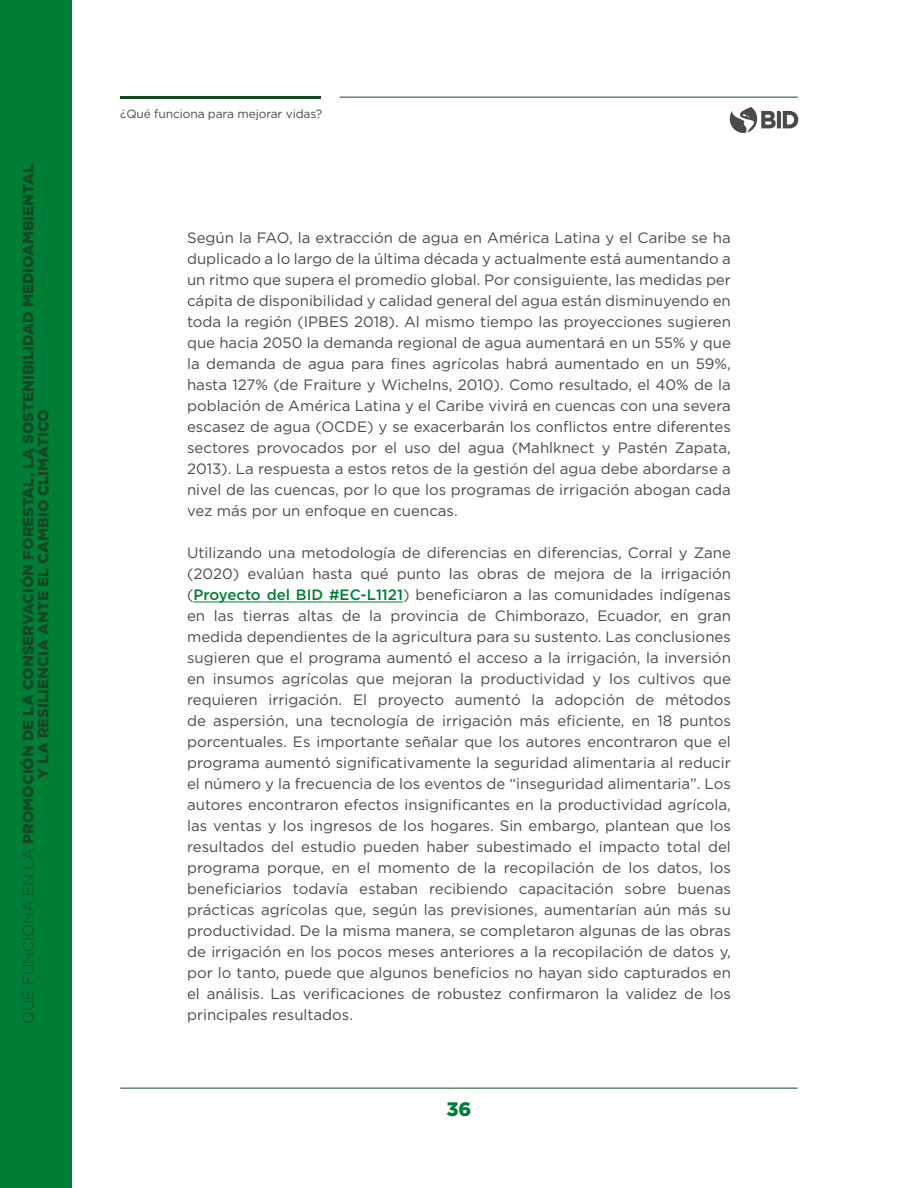
<style>
.page{position:relative;width:918px;height:1188px;background:#fff}
.page>*{position:absolute;margin:0;border:0;box-sizing:border-box;transform-origin:0 0}
.t1{font:900 19.5px "Gotham";color:#007e36}
.Parrafo_corrido{font:15px/21px "Gotham";color:#4a4a49;text-align:justify}
.t2{font:900 15px/15px "Gotham";color:#144724;text-align:center}
.t3{font:12px "Gotham";letter-spacing:-.01em;color:#4a4a49}
.s1{font-weight:300}
.s2{font-weight:500;color:#007e36}
</style>
<div class="page">
<div style="left:0;top:0;width:72px;height:1188px;background:#007e36"></div>
<hr style="left:340px;top:97px;width:458px;height:1px;background:#144724">
<hr style="left:120px;top:96px;width:201px;height:2px;background:#144724">
<hr style="left:120px;top:1088px;width:678px;height:1px;background:#144724">
<svg style="left:729px;top:107px;width:69px;height:26px"></svg>
<hr style="left:194px;top:602px;width:209px;height:1px;background:#007e36">
<p class="t2" style="left:21px;top:1024px;width:861px;rotate:-90deg"><span class="s1">QUÉ FUNCIONA EN LA</span> PROMOCIÓN DE LA CONSERVACIÓN FORESTAL, LA SOSTENIBILIDAD MEDIOAMBIENTAL<br>Y LA RESILIENCIA ANTE EL CAMBIO CLIMÁTICO</p>
<p class="t3" style="left:120px;top:106px;width:204px">¿Qué funciona para mejorar vidas?</p>
<p class="Parrafo_corrido" style="left:187px;top:227px;width:545px">Según la FAO, la extracción de agua en América Latina y el Caribe se ha duplicado a lo largo de la última década y actualmente está aumentando a un ritmo que supera el promedio global. Por consiguiente, las medidas per cápita de disponibilidad y calidad general del agua están disminuyendo en toda la región (IPBES 2018). Al mismo tiempo las proyecciones sugieren que hacia 2050 la demanda regional de agua aumentará en un 55% y que la demanda de agua para fines agrícolas habrá aumentado en un 59%, hasta 127% (de Fraiture y Wichelns, 2010). Como resultado, el 40% de la población de América Latina y el Caribe vivirá en cuencas con una severa escasez de agua (OCDE) y se exacerbarán los conflictos entre diferentes sectores provocados por el uso del agua (Mahlknect y Pastén Zapata, 2013). La respuesta a estos retos de la gestión del agua debe abordarse a nivel de las cuencas, por lo que los programas de irrigación abogan cada vez más por un enfoque en cuencas.</p>
<p class="Parrafo_corrido" style="left:187px;top:542px;width:545px">Utilizando una metodología de diferencias en diferencias, Corral y Zane (2020) evalúan hasta qué punto las obras de mejora de la irrigación (<span class="s2">Proyecto del BID #EC-L1121</span>) beneficiaron a las comunidades indígenas en las tierras altas de la provincia de Chimborazo, Ecuador, en gran medida dependientes de la agricultura para su sustento. Las conclusiones sugieren que el programa aumentó el acceso a la irrigación, la inversión en insumos agrícolas que mejoran la productividad y los cultivos que requieren irrigación. El proyecto aumentó la adopción de métodos de aspersión, una tecnología de irrigación más eficiente, en 18 puntos porcentuales. Es importante señalar que los autores encontraron que el programa aumentó significativamente la seguridad alimentaria al reducir el número y la frecuencia de los eventos de “inseguridad alimentaria”. Los autores encontraron efectos insignificantes en la productividad agrícola, las ventas y los ingresos de los hogares. Sin embargo, plantean que los resultados del estudio pueden haber subestimado el impacto total del programa porque, en el momento de la recopilación de los datos, los beneficiarios todavía estaban recibiendo capacitación sobre buenas prácticas agrícolas que, según las previsiones, aumentarían aún más su productividad. De la misma manera, se completaron algunas de las obras de irrigación en los pocos meses anteriores a la recopilación de datos y, por lo tanto, puede que algunos beneficios no hayan sido capturados en el análisis. Las verificaciones de robustez confirmaron la validez de los principales resultados.</p>
<h1 class="t1" style="left:446px;top:1095px;width:27px">36</h1>
</div>
